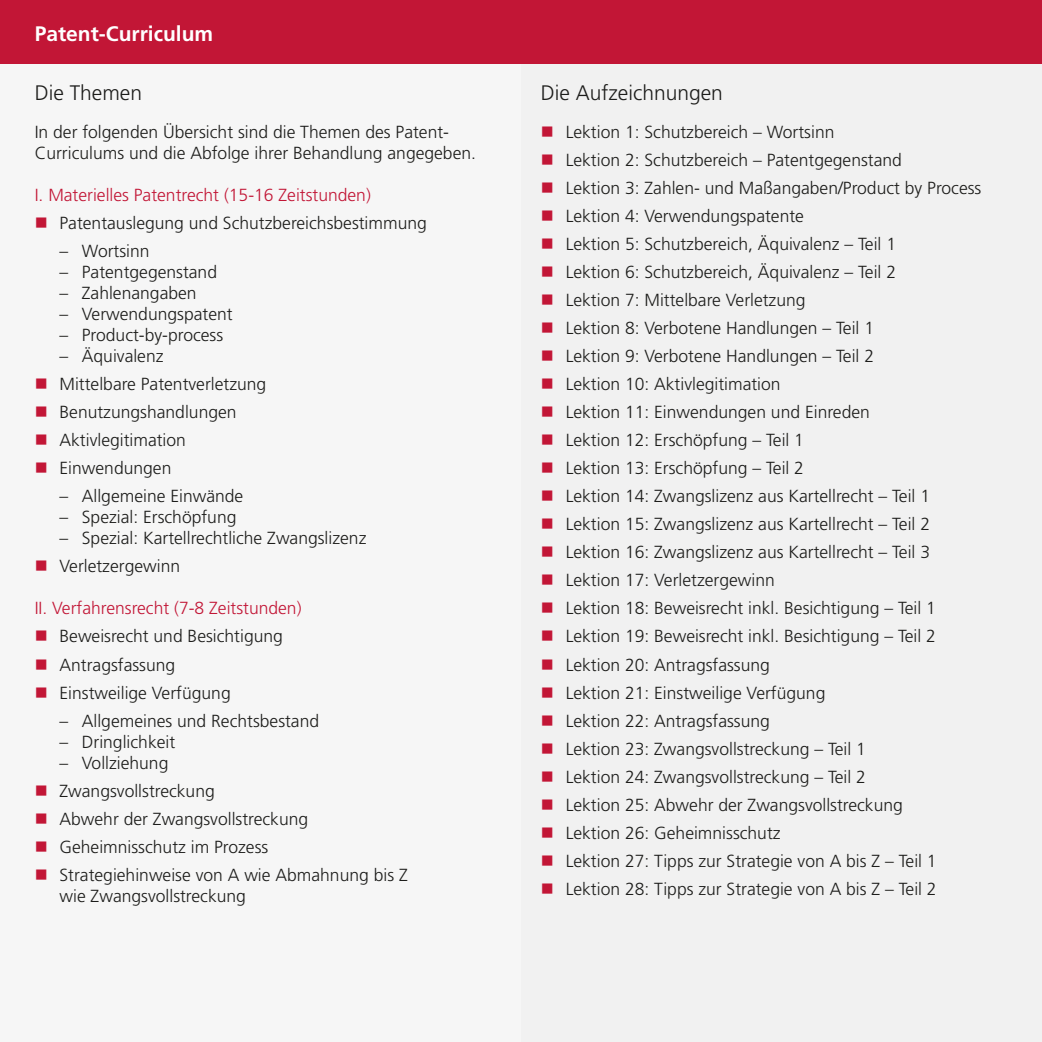
<style>
.page{position:relative;width:1042px;height:1042px;background:#fff}
.page>*{position:absolute;margin:0;border:0;box-sizing:border-box;transform-origin:0 0}
.t1{font:300 21px "Frutiger LT Pro";color:#1d1d1b}
.t2{font:700 21px "Frutiger LT Pro";color:#fff}
.t3{font:300 17.5px/28px "Frutiger LT Pro";color:#1d1d1b}
.t4{font:300 17.5px "Frutiger LT Pro";color:#c21636}
</style>
<div class="page">
<div style="left:0;top:0;width:1042px;height:65px;background:#c21636"></div>
<div style="left:521px;top:65px;width:521px;height:977px;background:#f1f1f1"></div>
<div style="left:0;top:65px;width:521px;height:977px;background:#f6f6f6"></div>
<p class="t2" style="left:35px;top:25px;width:180px">Patent-Curriculum</p>
<p class="t1" style="left:35px;top:84px;width:109px">Die Themen</p>
<p class="t1" style="left:541px;top:84px;width:184px">Die Aufzeichnungen</p>
<p class="t3" style="left:35px;top:123px;width:443px;line-height:21px">In der folgenden Übersicht sind die Themen des Patent-<br>Curriculums und die Abfolge ihrer Behandlung angegeben.</p>
<p class="t4" style="left:35px;top:188px;width:338px">I. Materielles Patentrecht (15-16 Zeitstunden)</p>
<p class="t3" style="left:60px;top:211px;width:369px">Patentauslegung und Schutzbereichsbestimmung</p>
<p class="t3" style="left:60px;top:239px;width:92px">– Wortsinn</p>
<p class="t3" style="left:60px;top:260px;width:159px">– Patentgegenstand</p>
<p class="t3" style="left:60px;top:281px;width:139px">– Zahlenangaben</p>
<p class="t3" style="left:60px;top:302px;width:175px">– Verwendungspatent</p>
<p class="t3" style="left:60px;top:323px;width:165px">– Product-by-process</p>
<p class="t3" style="left:60px;top:344px;width:208px">– Äquivalenz<br>Mittelbare Patentverletzung<br>Benutzungshandlungen<br>Aktivlegitimation<br>Einwendungen</p>
<p class="t3" style="left:60px;top:484px;width:185px">– Allgemeine Einwände</p>
<p class="t3" style="left:60px;top:505px;width:178px">– Spezial: Erschöpfung</p>
<p class="t3" style="left:60px;top:526px;width:308px">– Spezial: Kartellrechtliche Zwangslizenz<br>Verletzergewinn</p>
<p class="t4" style="left:35px;top:601px;width:268px">II. Verfahrensrecht (7-8 Zeitstunden)</p>
<p class="t3" style="left:60px;top:624px;width:225px">Beweisrecht und Besichtigung<br>Antragsfassung<br>Einstweilige Verfügung</p>
<p class="t3" style="left:60px;top:708px;width:261px">– Allgemeines und Rechtsbestand</p>
<p class="t3" style="left:60px;top:729px;width:117px">– Dringlichkeit</p>
<p class="t3" style="left:60px;top:750px;width:350px">– Vollziehung<br>Zwangsvollstreckung<br>Abwehr der Zwangsvollstreckung<br>Geheimnisschutz im Prozess<br>Strategiehinweise von A wie Abmahnung bis Z</p>
<p class="t3" style="left:60px;top:883px;width:188px">wie Zwangsvollstreckung</p>
<p class="t3" style="left:566px;top:120px;width:417px">Lektion 1: Schutzbereich – Wortsinn<br>Lektion 2: Schutzbereich – Patentgegenstand<br>Lektion 3: Zahlen- und Maßangaben/Product by Process Lektion 4: Verwendungspatente<br>Lektion 5: Schutzbereich, Äquivalenz – Teil 1<br>Lektion 6: Schutzbereich, Äquivalenz – Teil 2<br>Lektion 7: Mittelbare Verletzung<br>Lektion 8: Verbotene Handlungen – Teil 1<br>Lektion 9: Verbotene Handlungen – Teil 2<br>Lektion 10: Aktivlegitimation<br>Lektion 11: Einwendungen und Einreden<br>Lektion 12: Erschöpfung – Teil 1<br>Lektion 13: Erschöpfung – Teil 2<br>Lektion 14: Zwangslizenz aus Kartellrecht – Teil 1<br>Lektion 15: Zwangslizenz aus Kartellrecht – Teil 2<br>Lektion 16: Zwangslizenz aus Kartellrecht – Teil 3<br>Lektion 17: Verletzergewinn<br>Lektion 18: Beweisrecht inkl. Besichtigung – Teil 1<br>Lektion 19: Beweisrecht inkl. Besichtigung – Teil 2<br>Lektion 20: Antragsfassung<br>Lektion 21: Einstweilige Verfügung<br>Lektion 22: Antragsfassung<br>Lektion 23: Zwangsvollstreckung – Teil 1<br>Lektion 24: Zwangsvollstreckung – Teil 2<br>Lektion 25: Abwehr der Zwangsvollstreckung<br>Lektion 26: Geheimnisschutz<br>Lektion 27: Tipps zur Strategie von A bis Z – Teil 1<br>Lektion 28: Tipps zur Strategie von A bis Z – Teil 2</p>
</div>
